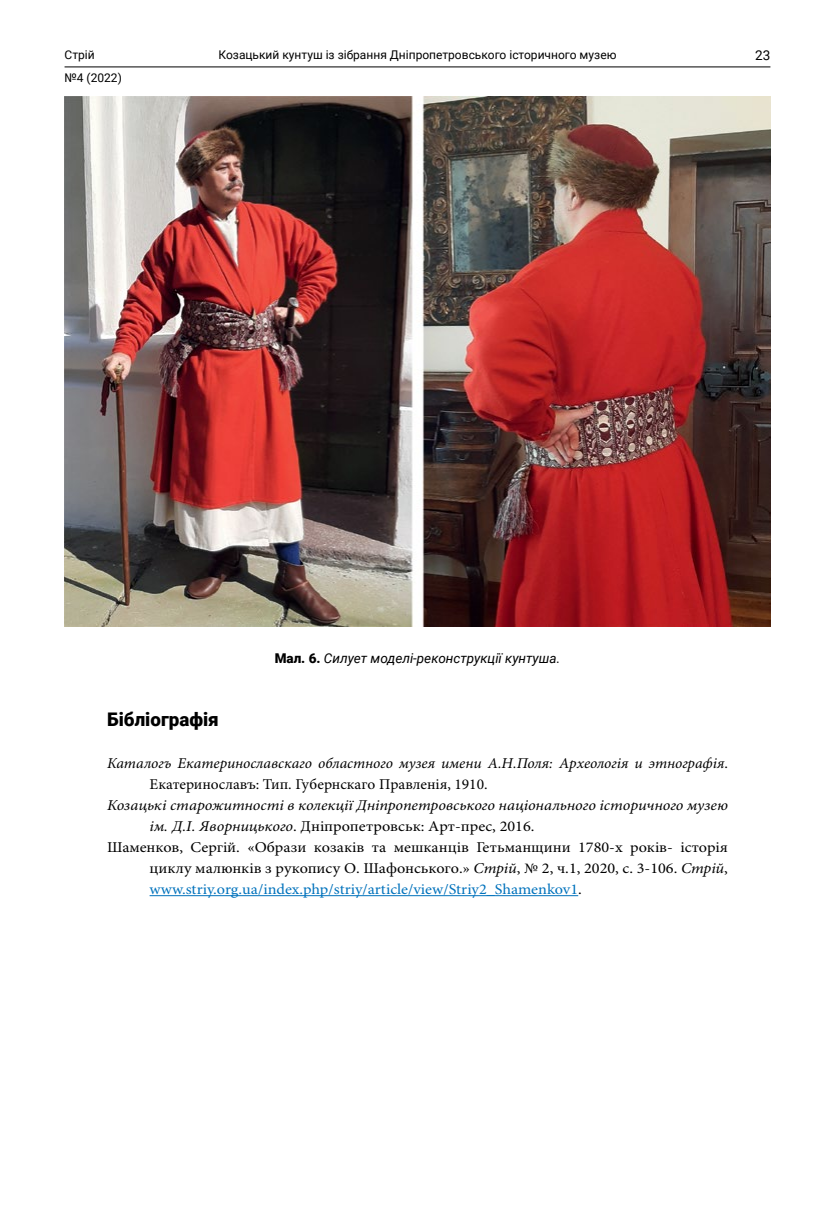
<style>
.page{position:relative;width:839px;height:1206px;background:#fff}
.page>*{position:absolute;margin:0;border:0;box-sizing:border-box;transform-origin:0 0}
.t1{font:900 18.75px "Roboto";color:#000}
.t2{font:15px "Minion Pro";color:#000;scale:1.08 1}
.t3{font:italic 15px/21px "Minion Pro";color:#000}
.t4{font:italic 15px "Minion Pro";color:#000;scale:1.08 1}
.t5{font:15px "Minion Pro";color:#0072bc;scale:1.08 1}
.t6{font:italic 13.5px "Roboto";color:#000}
.t7{font:13.5px "Roboto";color:#000}
.t8{font:12px "Roboto";color:#000}
.s1{font-weight:900;font-style:normal}
.s2{font-style:normal}
.s3{font-style:italic}
.s4{color:#000}
</style>
<div class="page">
<hr style="left:65px;top:67px;width:705px;height:1px;background:#000">
<img style="left:65px;top:96px;width:705px;height:530px">
<hr style="left:150px;top:895px;width:428px;height:1px;background:#0072bc">
<p class="t8" style="left:65px;top:46px;width:32px">Стрій</p>
<p class="t8" style="left:218px;top:46px;width:399px">Козацький кунтуш із зібрання Дніпропетровського історичного музею</p>
<p class="t7" style="left:755px;top:46px;width:17px">23</p>
<p class="t8" style="left:65px;top:70px;width:59px">№4 (2022)</p>
<p class="t6" style="left:275px;top:649px;width:287px"><span class="s1">Мал. 6.</span> Силует моделі-реконструкції кунтуша.</p>
<p class="t1" style="left:107px;top:706px;width:113px">Бібліографія</p>
<p class="t3" style="left:150px;top:753px;width:580px;text-indent:-43px">Каталогъ Екатеринославскаго областного музея имени А.Н.Поля: Археологія и этнографія<span class="s2">.<br>Екатеринославъ: Тип. Губернскаго Правленія, 1910.</span></p>
<p class="t4" style="left:107px;top:796px;width:576px">Козацькі старожитності в колекції Дніпропетровського національного історичного музею</p>
<p class="t2" style="left:150px;top:817px;width:358px"><span class="s3">ім. Д.І. Яворницького</span>. Дніпропетровськ: Арт-прес, 2016.</p>
<p class="t2" style="left:107px;top:838px;width:576px">Шаменков, Сергій. «Образи козаків та мешканців Гетьманщини 1780-х років- історія</p>
<p class="t2" style="left:150px;top:859px;width:537px">циклу малюнків з рукопису О. Шафонського.» <span class="s3">Стрій</span>, № 2, ч.1, 2020, с. 3-106. <span class="s3">Стрій</span>,</p>
<p class="t5" style="left:150px;top:880px;width:402px">www.striy.org.ua/index.php/striy/article/view/Striy2_Shamenkov1<span class="s4">.</span></p>
</div>
